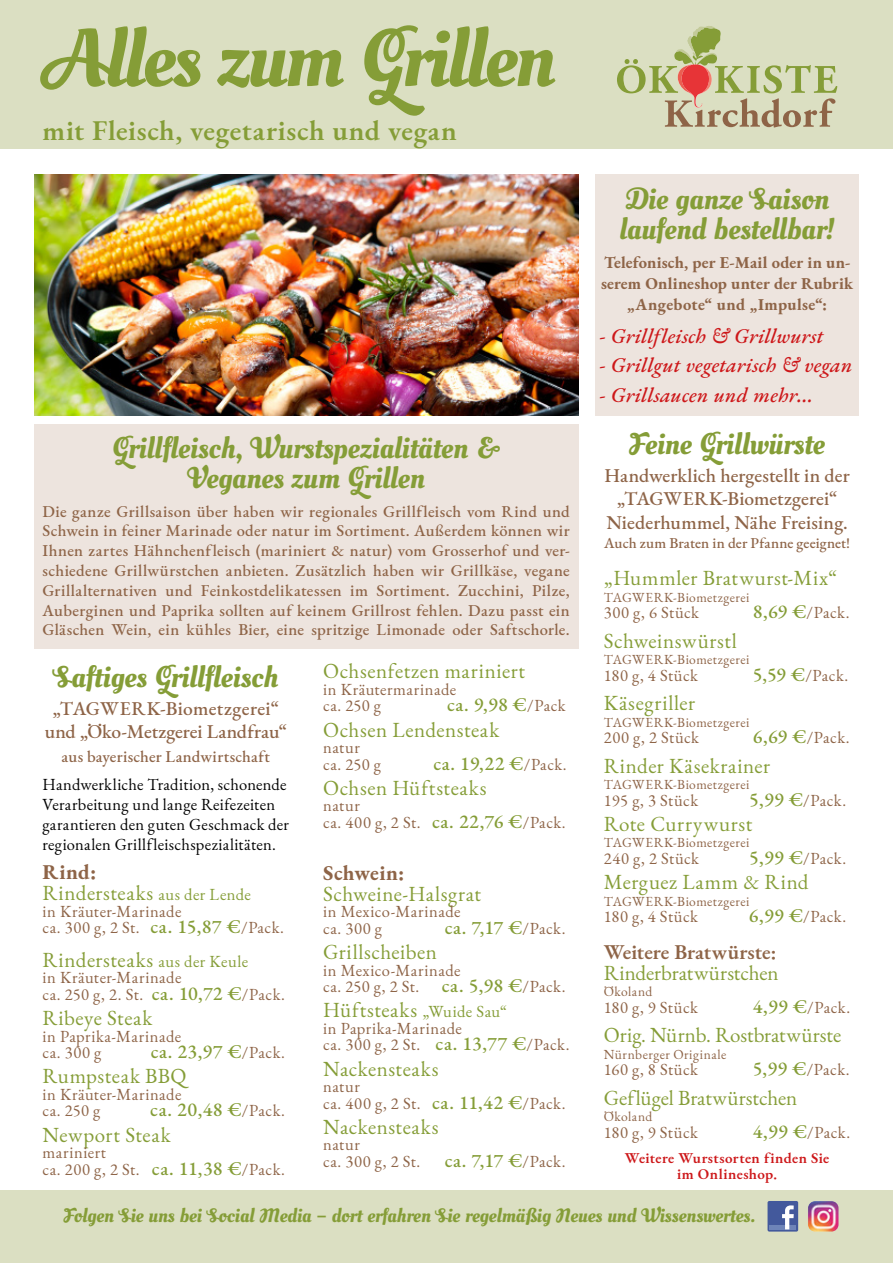
<style>
.page{position:relative;width:893px;height:1263px;background:#fff}
.page>*{position:absolute;margin:0;border:0;box-sizing:border-box;transform-origin:0 0}
.t1{font:81px "Oleo Script Swash Caps";letter-spacing:-.035em;color:#859d37}
.t2{font:30px/30px "Oleo Script Swash Caps";letter-spacing:-.005em;color:#859d37}
.t3{font:600 28.5px "EB Garamond";letter-spacing:.02em;color:#859d37}
.t4{font:21px/21px "EB Garamond";letter-spacing:.025em;color:#859d37}
.t5{font:italic 500 21px "EB Garamond";letter-spacing:.005em;color:#cd1719}
.t6{font:21px "EB Garamond";letter-spacing:-.005em;color:#859d37}
.t7{font:21px "EB Garamond";color:#859d37}
.t8{font:600 21px "EB Garamond";color:#8e6447}
.t9{font:700 21px "EB Garamond";letter-spacing:.015em;color:#8e6447}
.t10{font:500 19.5px/23.4px "EB Garamond";letter-spacing:.005em;color:#8e6447;text-align:center}
.t11{font:500 19.5px "EB Garamond";letter-spacing:.025em;color:#859d37}
.t12{font:19.5px "Oleo Script Swash Caps";letter-spacing:-.005em;color:#859d37}
.t13{font:16.5px/16.5px "EB Garamond";letter-spacing:.03em;color:#8e6447}
.t14{font:500 16.5px/19.8px "EB Garamond";letter-spacing:.02em;color:#8e6447;text-align:justify}
.t15{font:16.5px/19.8px "EB Garamond";letter-spacing:.015em;color:#000}
.t16{font:700 16.5px/21px "EB Garamond";letter-spacing:.01em;color:#8e6447;text-align:center}
.t17{font:600 15px/16.5px "EB Garamond";letter-spacing:.025em;color:#cd1719;text-align:center}
.t18{font:500 15px "EB Garamond";letter-spacing:.005em;color:#8e6447}
.t19{font:13.5px "EB Garamond";letter-spacing:.035em;color:#8e6447}
.s1{font-weight:700;color:#8e6447}
.s2{font-size:16.5px}
.s3{font-weight:500;font-size:19.5px;color:#859d37}
.s4{font-weight:400;font-size:16.5px;color:#8e6447}
</style>
<div class="page">
<div style="left:0;top:0;width:893px;height:149px;background:#dbdfc2"></div>
<svg style="left:617px;top:26px;width:220px;height:102px"></svg>
<div style="left:0;top:1191px;width:893px;height:72px;background:#dbdfc2"></div>
<div style="left:767px;top:1201px;width:31px;height:30px;background:#43599c;border-radius:2px"></div>
<hr style="left:770px;top:1225px;width:26px;height:4px;background:#6e84b8">
<svg style="left:782px;top:1205px;width:12px;height:24px"></svg>
<img style="left:808px;top:1201px;width:30px;height:30px">
<div style="left:595px;top:174px;width:264px;height:242px;background:#ede4de"></div>
<div style="left:34px;top:424px;width:544px;height:224px;background:#ede4de"></div>
<img style="left:34px;top:174px;width:544px;height:242px">
<h1 class="t1" style="left:43px;top:10px;width:515px">Alles zum Grillen</h1>
<h3 class="t3" style="left:43px;top:111px;width:416px">mit Fleisch, vegetarisch und vegan</h3>
<h2 class="t2" style="left:112px;top:435px;width:390px;text-align:center">Grillfleisch, Wurstspezialitäten &amp;<br>Veganes zum Grillen</h2>
<p class="t14" style="left:43px;top:501px;width:529px">Die ganze Grillsaison über haben wir regionales Grillfleisch vom Rind und Schwein in feiner Marinade oder natur im Sortiment. Außerdem können wir Ihnen zartes Hähnchenfleisch (mariniert &amp; natur) vom Grosserhof und ver&shy;schiedene Grillwürstchen anbieten. Zusätzlich haben wir Grillkäse, vegane Grillalternativen und Feinkostdelikatessen im Sortiment. Zucchini, Pilze, Auberginen und Paprika sollten auf keinem Grillrost fehlen. Dazu passt ein Gläschen Wein, ein kühles Bier, eine spritzige Limonade oder Saftschorle.</p>
<h2 class="t2" style="left:53px;top:664px;width:226px">Saftiges Grillfleisch</h2>
<p class="t10" style="left:45px;top:697px;width:244px">„TAGWERK-Biometzgerei“ und „Öko-Metzgerei Landfrau“</p>
<p class="t14" style="left:62px;top:746px;width:210px">aus bayerischer Landwirtschaft</p>
<p class="t15" style="left:43px;top:775px;width:248px">Handwerkliche Tradition, schonende Verarbeitung und lange Reifezeiten garantieren den guten Geschmack der regionalen Grillfleischspezialitäten.</p>
<p class="t4" style="left:43px;top:862px;width:210px"><span class="s1">Rind:<br></span>Rindersteaks <span class="s2">aus der Lende</span></p>
<p class="t13" style="left:43px;top:903px;width:243px">in Kräuter-Marinade<br>ca. 300 g, 2 St. <span class="s3">ca. 15,87 €</span>/Pack.</p>
<p class="t4" style="left:43px;top:949px;width:207px">Rindersteaks <span class="s2">aus der Keule</span></p>
<p class="t13" style="left:43px;top:970px;width:244px">in Kräuter-Marinade<br>ca. 250 g, 2. St. <span class="s3">ca. 10,72 €</span>/Pack.</p>
<p class="t4" style="left:43px;top:1008px;width:111px">Ribeye Steak</p>
<p class="t13" style="left:43px;top:1028px;width:140px">in Paprika-Marinade ca. 300 g</p>
<p class="t11" style="left:151px;top:1038px;width:136px">ca. 23,97 €<span class="s4">/Pack.</span></p>
<p class="t4" style="left:43px;top:1066px;width:146px">Rumpsteak BBQ</p>
<p class="t13" style="left:43px;top:1086px;width:141px">in Kräuter-Marinade ca. 250 g</p>
<p class="t11" style="left:150px;top:1097px;width:136px">ca. 20,48 €<span class="s4">/Pack.</span></p>
<p class="t4" style="left:43px;top:1124px;width:130px">Newport Steak</p>
<p class="t13" style="left:43px;top:1144px;width:244px">mariniert<br>ca. 200 g, 2 St. <span class="s3">ca. 11,38 €</span>/Pack.</p>
<p class="t4" style="left:323px;top:661px;width:203px">Ochsenfetzen mariniert</p>
<p class="t13" style="left:323px;top:681px;width:135px">in Kräutermarinade ca. 250 g</p>
<p class="t11" style="left:447px;top:692px;width:120px">ca. 9,98 €<span class="s4">/Pack</span></p>
<p class="t4" style="left:323px;top:719px;width:178px">Ochsen Lendensteak</p>
<p class="t13" style="left:323px;top:739px;width:59px">natur ca. 250 g</p>
<p class="t11" style="left:433px;top:750px;width:135px">ca. 19,22 €<span class="s4">/Pack.</span></p>
<p class="t4" style="left:323px;top:777px;width:165px">Ochsen Hüftsteaks</p>
<p class="t13" style="left:323px;top:798px;width:244px">natur<br>ca. 400 g, 2 St. <span class="s3">ca. 22,76 €</span>/Pack.</p>
<p class="t9" style="left:323px;top:858px;width:83px">Schwein:</p>
<p class="t4" style="left:323px;top:883px;width:159px">Schweine-Halsgrat</p>
<p class="t13" style="left:323px;top:904px;width:139px">in Mexico-Marinade ca. 300 g</p>
<p class="t11" style="left:445px;top:914px;width:122px">ca. 7,17 €<span class="s4">/Pack.</span></p>
<p class="t4" style="left:323px;top:942px;width:115px">Grillscheiben</p>
<p class="t13" style="left:323px;top:962px;width:244px">in Mexico-Marinade<br>ca. 250 g, 2 St. <span class="s3">ca. 5,98 €</span>/Pack.</p>
<p class="t4" style="left:323px;top:1000px;width:185px">Hüftsteaks <span class="s2">„Wuide Sau“</span></p>
<p class="t13" style="left:323px;top:1020px;width:248px">in Paprika-Marinade<br>ca. 300 g, 2 St. <span class="s3">ca. 13,77 €</span>/Pack.</p>
<p class="t4" style="left:323px;top:1058px;width:117px">Nackensteaks</p>
<p class="t13" style="left:323px;top:1078px;width:244px">natur<br>ca. 400 g, 2 St. <span class="s3">ca. 11,42 €</span>/Pack.</p>
<p class="t4" style="left:323px;top:1116px;width:117px">Nackensteaks</p>
<p class="t13" style="left:323px;top:1137px;width:99px">natur<br>ca. 300 g, 2 St.</p>
<p class="t11" style="left:445px;top:1147px;width:122px">ca. 7,17 €<span class="s4">/Pack.</span></p>
<h2 class="t2" style="left:619px;top:185px;width:217px">Die ganze Saison laufend bestellbar!</h2>
<p class="t16" style="left:601px;top:252px;width:254px">Telefonisch, per E-Mail oder in un&shy;serem Onlineshop unter der Rubrik „Angebote“ und „Impulse“:</p>
<p class="t5" style="left:600px;top:322px;width:225px">- Grillfleisch &amp; Grillwurst</p>
<p class="t5" style="left:600px;top:351px;width:254px">- Grillgut vegetarisch &amp; vegan</p>
<p class="t5" style="left:600px;top:381px;width:215px">- Grillsaucen und mehr...</p>
<h2 class="t2" style="left:629px;top:431px;width:197px">Feine Grillwürste</h2>
<p class="t10" style="left:604px;top:463px;width:247px">Handwerklich hergestellt in der „TAGWERK-Biometzgerei“<br>Niederhummel, Nähe Freising.</p>
<p class="t18" style="left:604px;top:533px;width:247px">Auch zum Braten in der Pfanne geeignet!</p>
<p class="t4" style="left:604px;top:568px;width:235px">„Hummler Bratwurst-Mix“</p>
<p class="t19" style="left:604px;top:588px;width:147px">TAGWERK-Biometzgerei</p>
<p class="t13" style="left:604px;top:604px;width:97px">300 g, 6 Stück</p>
<p class="t13" style="left:753px;top:604px;width:98px"><span class="s3">8,69 €</span>/Pack.</p>
<p class="t4" style="left:604px;top:630px;width:135px">Schweinswürstl</p>
<p class="t19" style="left:604px;top:651px;width:147px">TAGWERK-Biometzgerei</p>
<p class="t13" style="left:604px;top:667px;width:95px">180 g, 4 Stück</p>
<p class="t13" style="left:753px;top:667px;width:97px"><span class="s3">5,59 €</span>/Pack.</p>
<p class="t4" style="left:604px;top:693px;width:93px">Käsegriller</p>
<p class="t19" style="left:604px;top:713px;width:147px">TAGWERK-Biometzgerei</p>
<p class="t13" style="left:604px;top:729px;width:97px">200 g, 2 Stück</p>
<p class="t13" style="left:753px;top:729px;width:98px"><span class="s3">6,69 €</span>/Pack.</p>
<p class="t4" style="left:604px;top:755px;width:168px">Rinder Käsekrainer</p>
<p class="t19" style="left:604px;top:776px;width:147px">TAGWERK-Biometzgerei</p>
<p class="t13" style="left:604px;top:792px;width:96px">195 g, 3 Stück</p>
<p class="t13" style="left:749px;top:792px;width:98px"><span class="s3">5,99 €</span>/Pack.</p>
<p class="t4" style="left:604px;top:813px;width:150px">Rote Currywurst</p>
<p class="t19" style="left:604px;top:834px;width:147px">TAGWERK-Biometzgerei</p>
<p class="t13" style="left:604px;top:850px;width:97px">240 g, 2 Stück</p>
<p class="t13" style="left:749px;top:850px;width:98px"><span class="s3">5,99 €</span>/Pack.</p>
<p class="t4" style="left:604px;top:872px;width:206px">Merguez Lamm &amp; Rind</p>
<p class="t19" style="left:604px;top:892px;width:147px">TAGWERK-Biometzgerei</p>
<p class="t13" style="left:604px;top:908px;width:95px">180 g, 4 Stück</p>
<p class="t13" style="left:749px;top:908px;width:99px"><span class="s3">6,99 €</span>/Pack.</p>
<p class="t8" style="left:604px;top:937px;width:174px">Weitere Bratwürste:</p>
<p class="t6" style="left:604px;top:959px;width:176px">Rinderbratwürstchen</p>
<p class="t19" style="left:604px;top:983px;width:50px">Ökoland</p>
<p class="t13" style="left:604px;top:999px;width:95px">180 g, 9 Stück</p>
<p class="t13" style="left:753px;top:999px;width:99px"><span class="s3">4,99 €</span>/Pack.</p>
<p class="t7" style="left:604px;top:1022px;width:239px">Orig. Nürnb. Rostbratwürste</p>
<p class="t19" style="left:604px;top:1045px;width:124px">Nürnberger Originale</p>
<p class="t13" style="left:604px;top:1062px;width:95px">160 g, 8 Stück</p>
<p class="t13" style="left:753px;top:1062px;width:98px"><span class="s3">5,99 €</span>/Pack.</p>
<p class="t6" style="left:604px;top:1084px;width:195px">Geflügel Bratwürstchen</p>
<p class="t19" style="left:604px;top:1108px;width:50px">Ökoland</p>
<p class="t13" style="left:604px;top:1124px;width:95px">180 g, 9 Stück</p>
<p class="t13" style="left:753px;top:1124px;width:99px"><span class="s3">4,99 €</span>/Pack.</p>
<p class="t17" style="left:625px;top:1149px;width:206px">Weitere Wurstsorten finden Sie im Onlineshop.</p>
<p class="t12" style="left:64px;top:1204px;width:693px">Folgen Sie uns bei Social Media – dort erfahren Sie regelmäßig Neues und Wissenswertes.</p>
</div>
